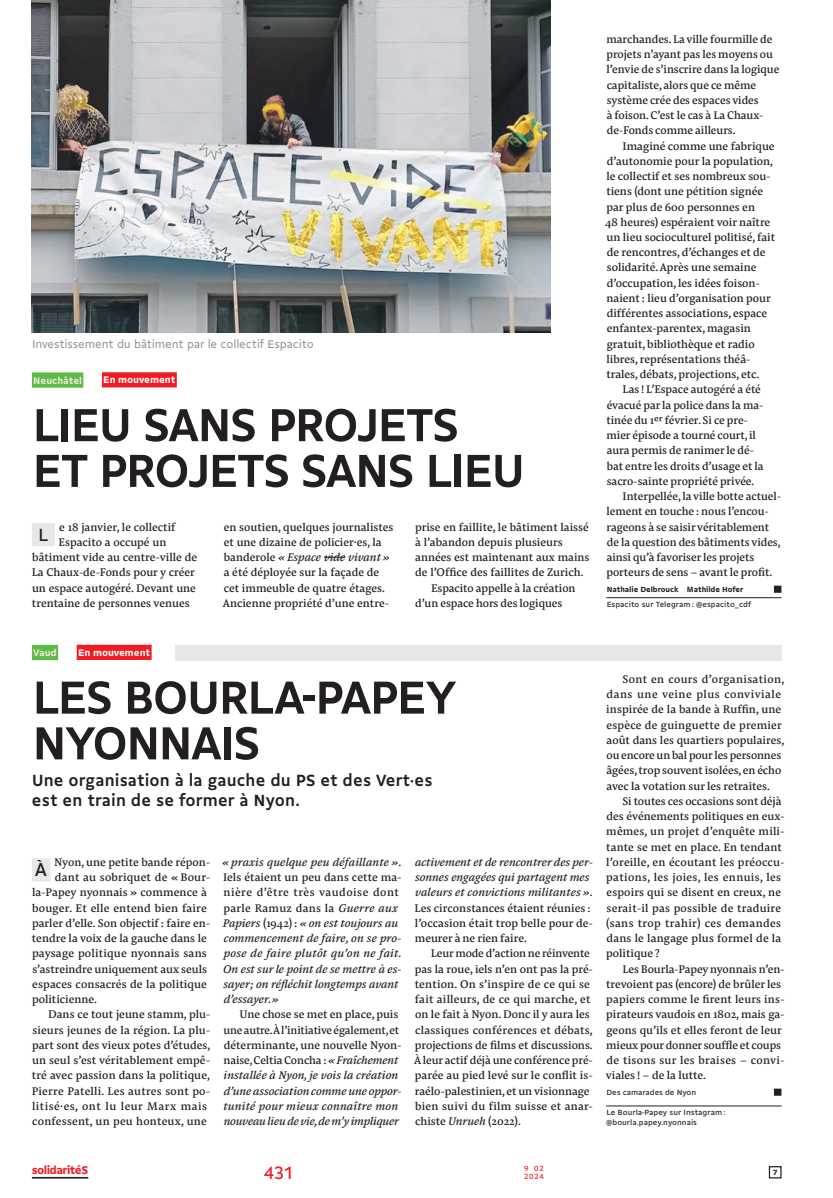
<style>
.page{position:relative;width:833px;height:1198px;background:#fff}
.page>*{position:absolute;margin:0;border:0;box-sizing:border-box;transform-origin:0 0}
.Titre_40{font:700 50px/45.8px "Gemeli";letter-spacing:-.045em;color:#231f20}
.Texte_100_lettrine{font:20.12px "Gemeli";color:#231f20}
.t1{font:19.38px "Gemeli";color:#ee1d23}
.Texte_drap_100_lettrine{font:19.12px "Gemeli";color:#231f20}
.Chapeau{font:700 17.5px/20.2px "Gemeli";letter-spacing:.005em;color:#231f20}
.Légendes{font:11.88px "Gemeli";letter-spacing:-.01em;color:#939598}
.t2{font:700 11.88px "Gemeli Micro";letter-spacing:-.05em;color:#ee1d23}
.Texte_90{font:11.5px/15.2px "Pensum Pro";letter-spacing:.005em;color:#231f20}
.Texte_drapeau_80{font:11.5px/15.2px "Pensum Pro";letter-spacing:-.005em;color:#231f20}
.Texte_drapeau_90{font:11.5px/15.2px "Pensum Pro";color:#231f20}
.Texte_drap_100_lettrine-2{font:11.5px/15.2px "Pensum Pro";color:#231f20}
.Texte_80{font:italic 11.5px/15.2px "Pensum Pro";color:#231f20}
.Texte_90-2{font:italic 11.5px/15.2px "Pensum Pro";color:#231f20}
.Texte_100_lettrine-2{font:11.5px "Pensum Pro";letter-spacing:.005em;color:#231f20}
.Rubrique{font:700 10px "Gemeli Micro";letter-spacing:-.01em;color:#fff}
.Rubrique-2{font:700 10px "Gemeli Micro";letter-spacing:-.01em;color:#f2e6d8}
.Infos_petit_1L___filet{font:7.75px/10px "Gemeli Micro";color:#231f20}
.Signature_auteur_seul{font:700 7.75px "Gemeli Micro";letter-spacing:-.01em;color:#231f20}
.Signature_1_ligne{font:7.75px "Gemeli Micro";letter-spacing:-.01em;color:#231f20}
.t3{font:7.75px/7.5px "Gemeli Micro";letter-spacing:.09em;color:#ee1d23}
.s1{font-style:italic}
.s2{font-style:normal}
</style>
<div class="page">
<div style="left:769px;top:1166px;width:12px;height:12px;border:1px solid #231f20"></div>
<hr style="left:32px;top:1177px;width:56px;height:1px;background:#231f20">
<div style="left:32px;top:523px;width:23px;height:23px;background:#e6e7e9"></div>
<svg style="left:324px;top:557px;width:21px;height:1px"></svg>
<div style="left:774px;top:586px;width:7px;height:7px;background:#231f20"></div>
<hr style="left:606px;top:597px;width:175px;height:1px;background:#231f20">
<div style="left:32px;top:858px;width:18px;height:23px;background:#e6e7e9"></div>
<div style="left:774px;top:1088px;width:7px;height:7px;background:#231f20"></div>
<hr style="left:606px;top:1105px;width:175px;height:1px;background:#231f20">
<div style="left:32px;top:372px;width:51px;height:16px;background:#5dbb46"></div>
<div style="left:102px;top:372px;width:75px;height:15px;background:#ee1d23"></div>
<img style="left:32px;top:0;width:518px;height:332px">
<div style="left:32px;top:645px;width:26px;height:15px;background:#5dbb46"></div>
<div style="left:77px;top:645px;width:75px;height:15px;background:#ee1d23"></div>
<div style="left:175px;top:645px;width:606px;height:15px;background:#e6e7e9"></div>
<p class="Légendes" style="left:32px;top:335px;width:283px">Investissement du bâtiment par le collectif Espacito</p>
<p class="Rubrique-2" style="left:33px;top:373px;width:50px">Neuchâtel</p>
<p class="Rubrique" style="left:103px;top:373px;width:74px">En mouvement</p>
<p class="Titre_40" style="left:32px;top:398px;width:495px">LIEU SANS PROJETS<br>ET PROJETS SANS LIEU</p>
<p class="Texte_drap_100_lettrine-2" style="left:59px;top:519px;width:118px">e 18 janvier, le collectif</p>
<p class="Texte_drap_100_lettrine-2" style="left:59px;top:534px;width:109px">Espacito a occupé un</p>
<p class="Texte_drap_100_lettrine-2" style="left:32px;top:549px;width:166px">bâtiment vide au centre-ville de</p>
<p class="Texte_drap_100_lettrine-2" style="left:32px;top:564px;width:165px">La Chaux-de-Fonds pour y créer</p>
<p class="Texte_drap_100_lettrine-2" style="left:32px;top:580px;width:165px">un espace autogéré. Devant une</p>
<p class="Texte_drap_100_lettrine-2" style="left:32px;top:595px;width:159px">trentaine de personnes venues</p>
<p class="Texte_drap_100_lettrine" style="left:38px;top:521px;width:12px">L</p>
<p class="Texte_drap_100_lettrine-2" style="left:223px;top:519px;width:172px">en soutien, quelques journalistes et une dizaine de policier·es, la banderole <span class="s1">« Espace vide vivant » </span>a été déployée sur la façade de cet immeuble de quatre étages.<br>Ancienne propriété d’une entre-</p>
<p class="Texte_drap_100_lettrine-2" style="left:415px;top:519px;width:176px">prise en faillite, le bâtiment laissé à l’abandon depuis plusieurs années est maintenant aux mains de l’Office des faillites de Zurich.</p>
<p class="Texte_drapeau_80" style="left:415px;top:580px;width:162px;text-indent:16px">Espacito appelle à la création d’un espace hors des logiques</p>
<p class="Texte_drapeau_80" style="left:606px;top:31px;width:174px">marchandes. La ville fourmille de projets n’ayant pas les moyens ou l’envie de s’inscrire dans la logique capitaliste, alors que ce même système crée des espaces vides<br>à foison. C’est le cas à La Chaux&shy;de-Fonds comme ailleurs.</p>
<p class="Texte_drapeau_90" style="left:605px;top:138px;width:172px;text-indent:18px">Imaginé comme une fabrique d’autonomie pour la population, le collectif et ses nombreux sou&shy;tiens (dont une pétition signée par plus de 600 personnes en<br>48 heures) espéraient voir naître un lieu socioculturel politisé, fait de rencontres, d’échanges et de solidarité. Après une semaine d’occupation, les idées foison&shy;naient : lieu d’organisation pour différentes associations, espace enfantex-parentex, magasin gratuit, bibliothèque et radio libres, représentations théâ&shy;trales, débats, projections, etc.</p>
<p class="Texte_drapeau_80" style="left:606px;top:382px;width:159px;text-indent:16px">Las ! L’Espace autogéré a été évacué par la police dans la ma&shy;tinée du 1er février. Si ce pre&shy;mier épisode a tourné court, il aura permis de ranimer le dé&shy;bat entre les droits d’usage et la sacro-sainte propriété privée.</p>
<p class="Texte_drapeau_80" style="left:606px;top:488px;width:176px;text-indent:16px">Interpellée, la ville botte actuel&shy;lement en touche : nous l’encou&shy;rageons à se saisir véritablement de la question des bâtiments vides, ainsi qu’à favoriser les projets porteurs de sens – avant le profit.</p>
<p class="Signature_auteur_seul" style="left:607px;top:583px;width:138px">Nathalie Delbrouck Mathilde Hofer</p>
<p class="Infos_petit_1L___filet" style="left:606px;top:599px;width:146px">Espacito sur Telegram : @espacito_cdf</p>
<p class="Rubrique-2" style="left:33px;top:645px;width:25px">Vaud</p>
<p class="Rubrique" style="left:78px;top:645px;width:74px">En mouvement</p>
<p class="Titre_40" style="left:32px;top:671px;width:426px">LES BOURLA-PAPEY<br>NYONNAIS</p>
<p class="Chapeau" style="left:32px;top:768px;width:402px">Une organisation à la gauche du PS et des Vert·es est en train de se former à Nyon.</p>
<p class="Texte_100_lettrine" style="left:35px;top:855px;width:13px">À</p>
<p class="Texte_100_lettrine-2" style="left:54px;top:854px;width:158px">Nyon, une petite bande répon-</p>
<p class="Texte_100_lettrine-2" style="left:55px;top:869px;width:157px">dant au sobriquet de « Bour-</p>
<p class="Texte_100_lettrine-2" style="left:32px;top:884px;width:177px">la-Papey nyonnais » commence à</p>
<p class="Texte_100_lettrine-2" style="left:32px;top:899px;width:176px">bouger. Et elle entend bien faire</p>
<p class="Texte_100_lettrine-2" style="left:32px;top:915px;width:180px">parler d’elle. Son objectif : faire en-</p>
<p class="Texte_100_lettrine-2" style="left:32px;top:930px;width:176px">tendre la voix de la gauche dans le</p>
<p class="Texte_100_lettrine-2" style="left:32px;top:945px;width:176px">paysage politique nyonnais sans</p>
<p class="Texte_100_lettrine-2" style="left:32px;top:960px;width:176px">s’astreindre uniquement aux seuls</p>
<p class="Texte_100_lettrine-2" style="left:32px;top:976px;width:176px">espaces consacrés de la politique</p>
<p class="Texte_100_lettrine-2" style="left:32px;top:991px;width:67px">politicienne.</p>
<p class="Texte_90" style="left:32px;top:1006px;width:180px;text-indent:16px">Dans ce tout jeune stamm, plu&shy;sieurs jeunes de la région. La plu&shy;part sont des vieux potes d’études, un seul s’est véritablement empê&shy;tré avec passion dans la politique, Pierre Patelli. Les autres sont po&shy;litisé·es, ont lu leur Marx mais confessent, un peu honteux, une</p>
<p class="Texte_90-2" style="left:222px;top:854px;width:181px">« praxis quelque peu défaillante »<span class="s2">.<br>Iels étaient un peu dans cette ma&shy;nière d’être très vaudoise dont parle Ramuz dans la</span> Guerre aux<br>Papiers <span class="s2">(1942) :</span> « on est toujours au commencement de faire, on se pro&shy;pose de faire plutôt qu’on ne fait.<br>On est sur le point de se mettre à es&shy;sayer; on réfléchit longtemps avant d’essayer.»</p>
<p class="Texte_80" style="left:223px;top:1006px;width:180px;text-indent:16px"><span class="s2">Une chose se met en place, puis une autre. À l’initiative également, et déterminante, une nouvelle Nyon&shy;naise, Celtia Concha :</span> « Fraîchement installée à Nyon, je vois la création d’une association comme une oppor&shy;tunité pour mieux connaître mon nouveau lieu de vie, de m’y impliquer</p>
<p class="Texte_80" style="left:414px;top:854px;width:180px">activement et de rencontrer des per&shy;sonnes engagées qui partagent mes valeurs et convictions militantes »<span class="s2">.<br>Les circonstances étaient réunies : l’occasion était trop belle pour de&shy;meurer à ne rien faire.</span></p>
<p class="Texte_90" style="left:414px;top:945px;width:180px;text-indent:17px">Leur mode d’action ne réinvente pas la roue, iels n’en ont pas la pré&shy;tention. On s’inspire de ce qui se fait ailleurs, de ce qui marche, et on le fait à Nyon. Donc il y aura les classiques conférences et débats, projections de films et discussions.<br>À leur actif déjà une conférence pré&shy;parée au pied levé sur le conflit is&shy;raélo-palestinien, et un visionnage bien suivi du film suisse et anar&shy;chiste <span class="s1">Unrueh</span> (2022).</p>
<p class="Texte_90" style="left:606px;top:671px;width:180px;text-indent:16px">Sont en cours d’organisation, dans une veine plus conviviale inspirée de la bande à Ruffin, une espèce de guinguette de premier août dans les quartiers populaires, ou encore un bal pour les personnes âgées, trop souvent isolées, en écho avec la votation sur les retraites.</p>
<p class="Texte_90" style="left:606px;top:793px;width:180px;text-indent:16px">Si toutes ces occasions sont déjà des événements politiques en eux&shy;mêmes, un projet d’enquête mili&shy;tante se met en place. En tendant l’oreille, en écoutant les préoccu&shy;pations, les joies, les ennuis, les espoirs qui se disent en creux, ne serait-il pas possible de traduire (sans trop trahir) ces demandes dans le langage plus formel de la politique ?</p>
<p class="Texte_90" style="left:606px;top:961px;width:180px;text-indent:17px">Les Bourla-Papey nyonnais n’en&shy;trevoient pas (encore) de brûler les papiers comme le firent leurs ins&shy;pirateurs vaudois en 1802, mais ga&shy;geons qu’ils et elles feront de leur mieux pour donner souffle et coups de tisons sur les braises – convi&shy;viales ! – de la lutte.</p>
<p class="Signature_1_ligne" style="left:606px;top:1086px;width:91px">Des camarades de Nyon</p>
<p class="Infos_petit_1L___filet" style="left:606px;top:1107px;width:121px">Le Bourla-Papey sur Instagram : @bourla.papey.nyonnais</p>
<p class="t2" style="left:32px;top:1161px;width:58px">solidaritéS</p>
<h3 class="t1" style="left:264px;top:1158px;width:32px">431</h3>
<p class="Signature_auteur_seul" style="left:773px;top:1167px;width:6px">7</p>
<p class="t3" style="left:524px;top:1164px;width:21px">9 02<br>2024</p>
</div>
